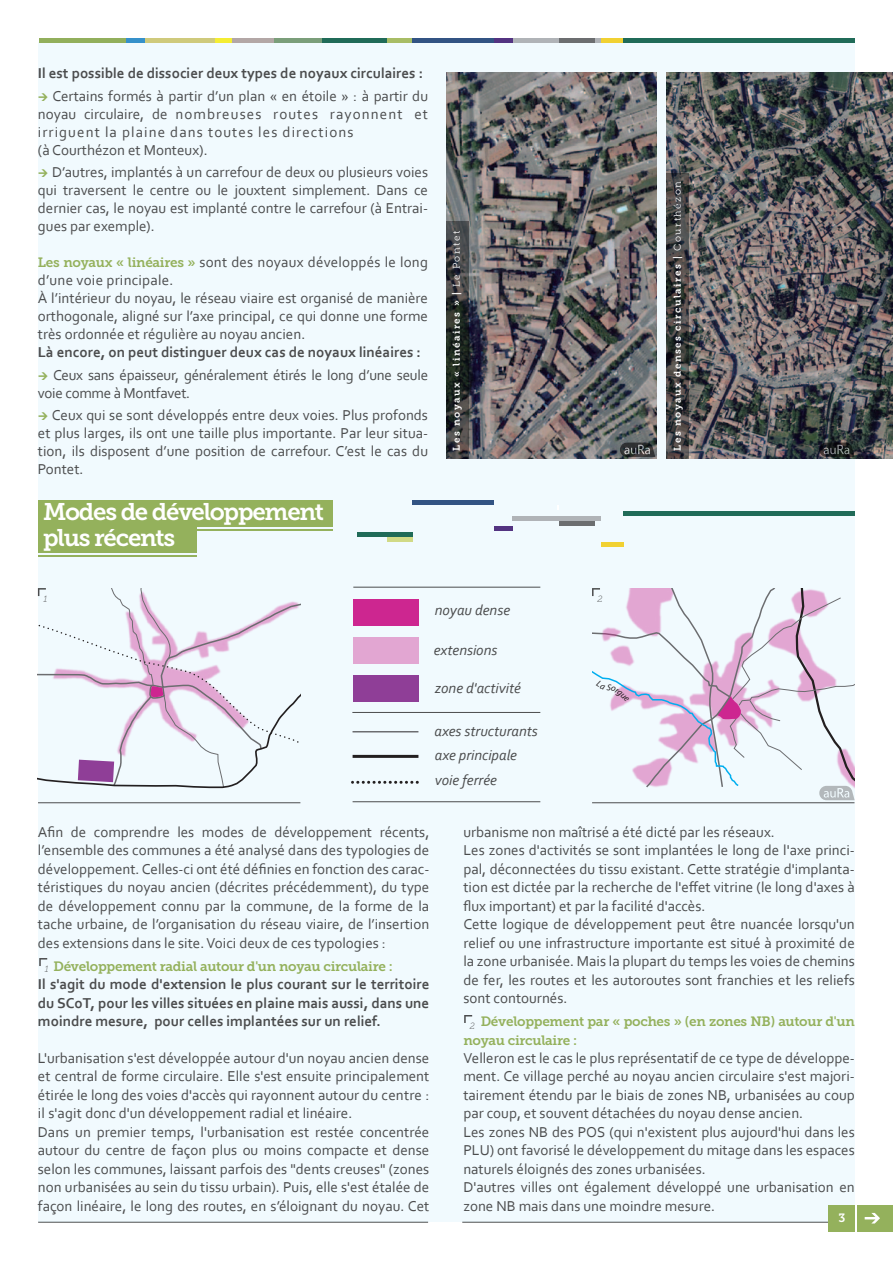
<style>
.page{position:relative;width:893px;height:1263px;background:#fff}
.page>*{position:absolute;margin:0;border:0;box-sizing:border-box;transform-origin:0 0}
.t1{font:24px/25.5px "Museo Slab 700";letter-spacing:-.05em;color:#fff}
.t2{font:15px/18.5px "Corbel";color:#4b4c4d}
.t3{font:700 15px/18.5px "Corbel";color:#4b4c4d;text-align:justify}
.t4{font:italic 15px "Corbel";color:#4b4c4d}
.t5{font:15px/18px "Corbel";letter-spacing:-.02em;color:#4b4c4d}
.t6{font:13.5px/18.5px "Museo Slab 700";letter-spacing:-.02em;color:#94b15c}
.t7{font:12px "Museo Slab 700";color:#fff}
.t8{font:9.75px "Museo Slab 700";letter-spacing:.15em;color:#fff}
.t9{font:italic 9px "Museo Slab 100";color:#4b4c4d}
.s1{font-family:"Museo Slab 700";font-size:13.5px;color:#94b15c}
.s2{font-family:"Museo Slab 300"}
</style>
<div class="page">
<hr style="left:38px;top:1222px;width:390px;height:1px;background:#4b4c4d">
<hr style="left:462px;top:1222px;width:393px;height:1px;background:#4b4c4d">
<div style="left:38px;top:43px;width:817px;height:1179px;background:#f1fafe"></div>
<div style="left:39px;top:38px;width:87px;height:5px;background:#92af5c"></div>
<div style="left:126px;top:38px;width:19px;height:5px;background:#3691ca"></div>
<div style="left:145px;top:38px;width:86px;height:5px;background:#cfca7c"></div>
<div style="left:601px;top:38px;width:22px;height:5px;background:#f1d132"></div>
<div style="left:623px;top:38px;width:232px;height:5px;background:#206b58"></div>
<div style="left:512px;top:38px;width:89px;height:5px;background:#b0b3b7"></div>
<div style="left:559px;top:38px;width:35px;height:5px;background:#6c6e70"></div>
<div style="left:494px;top:38px;width:18px;height:5px;background:#533381"></div>
<div style="left:230px;top:38px;width:92px;height:5px;background:#7b9e7a"></div>
<div style="left:322px;top:38px;width:91px;height:5px;background:#206b58"></div>
<div style="left:387px;top:38px;width:26px;height:5px;background:#a8bd65"></div>
<div style="left:413px;top:38px;width:81px;height:5px;background:#325383"></div>
<div style="left:223px;top:38px;width:51px;height:5px;background:#b3a7a6"></div>
<div style="left:215px;top:38px;width:16px;height:5px;background:#f4ed33"></div>
<img style="left:446px;top:72px;width:211px;height:386px">
<img style="left:667px;top:72px;width:226px;height:386px">
<svg style="left:620px;top:443px;width:35px;height:14px"></svg>
<svg style="left:819px;top:443px;width:36px;height:14px"></svg>
<div style="left:38px;top:500px;width:295px;height:26px;background:#94b15c"></div>
<hr style="left:38px;top:529px;width:295px;height:1px;background:#94b15c">
<div style="left:38px;top:526px;width:159px;height:27px;background:#94b15c"></div>
<hr style="left:38px;top:555px;width:159px;height:2px;background:#94b15c">
<div style="left:601px;top:542px;width:22px;height:5px;background:#f1d132"></div>
<hr style="left:623px;top:511px;width:232px;height:4px;background:#206b58">
<div style="left:512px;top:516px;width:89px;height:5px;background:#b0b3b7"></div>
<div style="left:559px;top:521px;width:35px;height:5px;background:#6c6e70"></div>
<div style="left:494px;top:526px;width:18px;height:5px;background:#533381"></div>
<hr style="left:357px;top:532px;width:56px;height:4px;background:#206b58">
<div style="left:387px;top:537px;width:26px;height:5px;background:#d1da86"></div>
<div style="left:413px;top:500px;width:81px;height:5px;background:#325383"></div>
<div style="left:353px;top:675px;width:66px;height:26px;background:#8f3e97"></div>
<div style="left:353px;top:637px;width:66px;height:26px;background:#e2a6d2"></div>
<div style="left:353px;top:599px;width:66px;height:26px;background:#cd2690"></div>
<svg style="left:352px;top:781px;width:65px;height:3px"></svg>
<hr style="left:353px;top:755px;width:65px;height:3px;background:#231f20">
<hr style="left:353px;top:731px;width:65px;height:1px;background:#6c6d70">
<hr style="left:352px;top:712px;width:188px;height:1px;background:#4b4c4d">
<hr style="left:353px;top:801px;width:187px;height:1px;background:#4b4c4d">
<hr style="left:353px;top:587px;width:187px;height:1px;background:#4b4c4d">
<hr style="left:38px;top:802px;width:262px;height:1px;background:#4b4c4d">
<svg style="left:38px;top:588px;width:262px;height:200px"></svg>
<hr style="left:592px;top:802px;width:262px;height:1px;background:#4b4c4d">
<svg style="left:464px;top:1015px;width:8px;height:8px"></svg>
<svg style="left:39px;top:958px;width:8px;height:8px"></svg>
<svg style="left:446px;top:221px;width:23px;height:237px;background:#333635"></svg>
<svg style="left:666px;top:173px;width:23px;height:285px;background:#403f3f"></svg>
<div style="left:857px;top:1205px;width:36px;height:26px;background:#94b15c"></div>
<div style="left:829px;top:1205px;width:26px;height:26px;background:#94b15c"></div>
<svg style="left:865px;top:1213px;width:15px;height:10px"></svg>
<svg style="left:592px;top:588px;width:263px;height:212px"></svg>
<p class="t3" style="left:38px;top:64px;width:387px">Il est possible de dissocier deux types de noyaux circulaires :</p>
<p class="t2" style="left:38px;top:87px;width:392px;line-height:18px;text-indent:14px">Certains formés à partir d’un plan « en étoile » : à partir du noyau circulaire, de nombreuses routes rayonnent et irriguent la plaine dans toutes les directions<br>(à Courthézon et Monteux).</p>
<p class="t2" style="left:38px;top:163px;width:392px;line-height:18px;text-align:justify;text-indent:14px">D’autres, implantés à un carrefour de deux ou plusieurs voies qui traversent le centre ou le jouxtent simplement. Dans ce dernier cas, le noyau est implanté contre le carrefour (à Entrai&shy;gues par exemple).</p>
<p class="t2" style="left:38px;top:253px;width:392px;line-height:18px"><span class="s1">Les noyaux « linéaires »</span> sont des noyaux développés le long d’une voie principale.<br>À l’intérieur du noyau, le réseau viaire est organisé de manière orthogonale, aligné sur l’axe principal, ce qui donne une forme très ordonnée et régulière au noyau ancien.</p>
<p class="t3" style="left:38px;top:343px;width:384px">Là encore, on peut distinguer deux cas de noyaux linéaires :</p>
<p class="t5" style="left:38px;top:366px;width:392px;text-indent:15px">Ceux sans épaisseur, généralement étirés le long d’une seule voie comme à Montfavet.</p>
<p class="t2" style="left:38px;top:406px;width:392px;line-height:18px;text-align:justify;text-indent:14px">Ceux qui se sont développés entre deux voies. Plus profonds et plus larges, ils ont une taille plus importante. Par leur situa&shy;tion, ils disposent d’une position de carrefour. C’est le cas du Pontet.</p>
<h1 class="t1" style="left:43px;top:499px;width:282px">Modes de développement plus récents</h1>
<p class="t8" style="left:451px;top:450px;width:221px;rotate:-90deg">Les noyaux « linéaires » | <span class="s2">Le Pontet</span></p>
<p class="t9" style="left:43px;top:594px;width:5px">1</p>
<p class="t9" style="left:597px;top:594px;width:7px">2</p>
<p class="t4" style="left:435px;top:601px;width:77px">noyau dense</p>
<p class="t4" style="left:434px;top:640px;width:65px">extensions</p>
<p class="t4" style="left:435px;top:679px;width:88px">zone d'activité</p>
<p class="t4" style="left:434px;top:721px;width:105px">axes structurants</p>
<p class="t4" style="left:435px;top:746px;width:84px">axe principale</p>
<p class="t4" style="left:435px;top:771px;width:64px">voie ferrée</p>
<p class="t8" style="left:672px;top:450px;width:271px;rotate:-90deg">Les noyaux denses circulaires | <span class="s2">Courthézon</span></p>
<p class="t2" style="left:38px;top:822px;width:393px;text-align:justify">Afin de comprendre les modes de développement récents, l’ensemble des communes a été analysé dans des typologies de développement. Celles-ci ont été définies en fonction des carac&shy;téristiques du noyau ancien (décrites précédemment), du type de développement connu par la commune, de la forme de la tache urbaine, de l’organisation du réseau viaire, de l’insertion des extensions dans le site. Voici deux de ces typologies :</p>
<p class="t6" style="left:53px;top:957px;width:341px">Développement radial autour d'un noyau circulaire :</p>
<p class="t3" style="left:38px;top:974px;width:393px">Il s'agit du mode d'extension le plus courant sur le territoire du SCoT, pour les villes situées en plaine mais aussi, dans une moindre mesure, pour celles implantées sur un relief.</p>
<p class="t2" style="left:38px;top:1048px;width:393px">L'urbanisation s'est développée autour d'un noyau ancien dense et central de forme circulaire. Elle s'est ensuite principalement étirée le long des voies d'accès qui rayonnent autour du centre : il s'agit donc d'un développement radial et linéaire.<br>Dans un premier temps, l'urbanisation est restée concentrée autour du centre de façon plus ou moins compacte et dense selon les communes, laissant parfois des "dents creuses" (zones non urbanisées au sein du tissu urbain). Puis, elle s'est étalée de façon linéaire, le long des routes, en s’éloignant du noyau. Cet</p>
<p class="t9" style="left:45px;top:964px;width:5px">1</p>
<p class="t2" style="left:463px;top:822px;width:393px">urbanisme non maîtrisé a été dicté par les réseaux.<br>Les zones d'activités se sont implantées le long de l'axe princi&shy;pal, déconnectées du tissu existant. Cette stratégie d'implanta&shy;tion est dictée par la recherche de l'effet vitrine (le long d'axes à flux important) et par la facilité d'accès.<br>Cette logique de développement peut être nuancée lorsqu'un relief ou une infrastructure importante est situé à proximité de la zone urbanisée. Mais la plupart du temps les voies de chemins de fer, les routes et les autoroutes sont franchies et les reliefs sont contournés.</p>
<p class="t6" style="left:463px;top:1012px;width:393px;text-indent:17px">Développement par « poches » (en zones NB) autour d'un noyau circulaire :</p>
<p class="t2" style="left:463px;top:1048px;width:393px">Velleron est le cas le plus représentatif de ce type de développe&shy;ment. Ce village perché au noyau ancien circulaire s'est majori&shy;tairement étendu par le biais de zones NB, urbanisées au coup par coup, et souvent détachées du noyau dense ancien.<br>Les zones NB des POS (qui n'existent plus aujourd'hui dans les PLU) ont favorisé le développement du mitage dans les espaces naturels éloignés des zones urbanisées.<br>D'autres villes ont également développé une urbanisation en zone NB mais dans une moindre mesure.</p>
<p class="t9" style="left:470px;top:1021px;width:7px">2</p>
<p class="t7" style="left:838px;top:1211px;width:8px">3</p>
</div>
